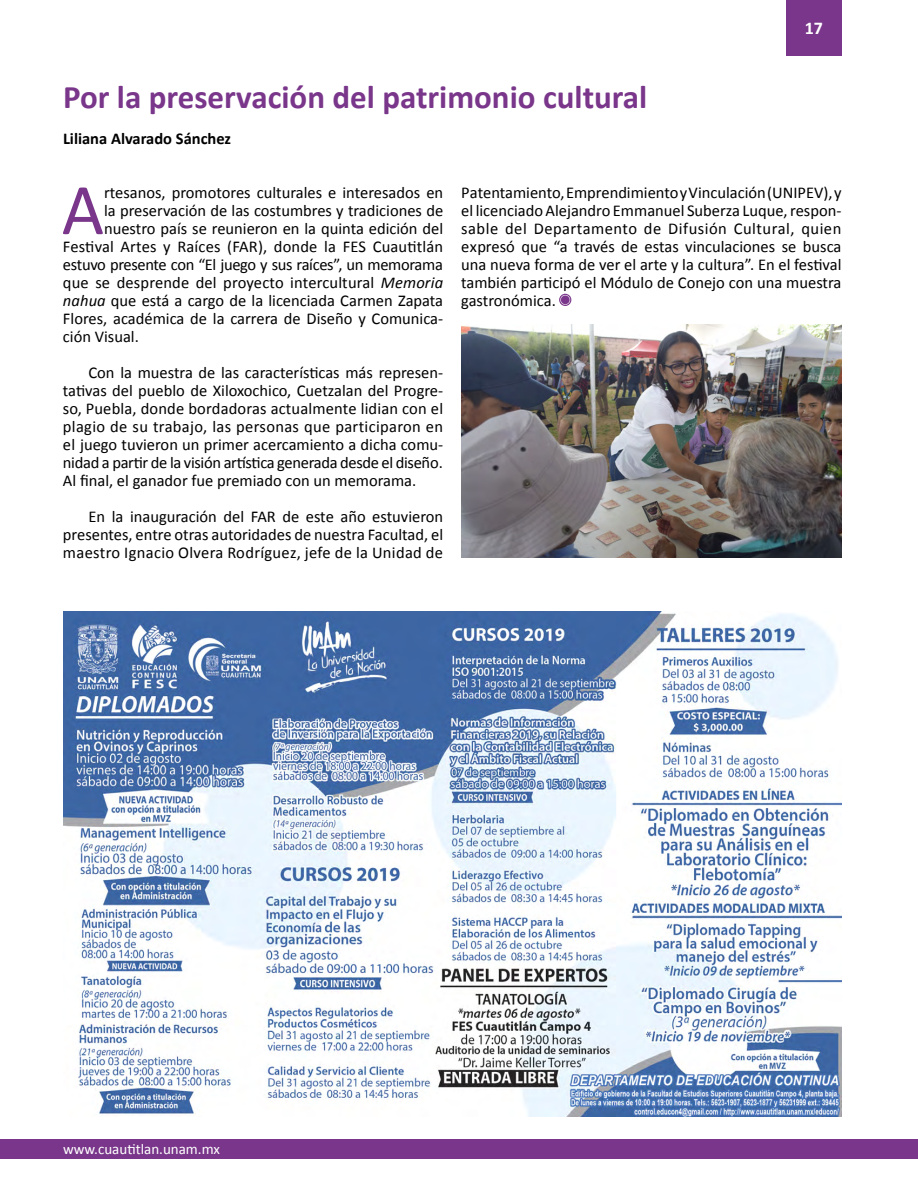
<style>
.page{position:relative;width:918px;height:1188px;background:#fff}
.page>*{position:absolute;margin:0;border:0;box-sizing:border-box;transform-origin:0 0}
.t1{font:73.2px "Calibri";color:#79368a}
.t2{font:700 33px "Calibri";color:#79368a}
.t3{font:700 18px "Calibri";color:#fff}
.t4{font:16.5px/18px "Calibri";color:#000;text-align:justify}
.t5{font:16.5px "Calibri";letter-spacing:-.02em;color:#000}
.t6{font:700 16.5px "Calibri";color:#000}
.t7{font:15px "Calibri";color:#fff}
.s1{font-style:italic}
</style>
<div class="page">
<div style="left:786px;top:0;width:55px;height:55px;background:#79368a"></div>
<div style="left:0;top:1139px;width:918px;height:19px;background:#79368a"></div>
<img style="left:63px;top:612px;width:778px;height:504px">
<img style="left:461px;top:324px;width:380px;height:234px">
<svg style="left:559px;top:294px;width:12px;height:12px"></svg>
<h2 class="t2" style="left:63px;top:76px;width:586px">Por la preservación del patrimonio cultural</h2>
<p class="t6" style="left:63px;top:128px;width:170px">Liliana Alvarado Sánchez</p>
<p class="t3" style="left:805px;top:16px;width:20px">17</p>
<h1 class="t1" style="left:62px;top:163px;width:44px">A</h1>
<p class="t4" style="left:104px;top:184px;width:341px">rtesanos, promotores culturales e interesados en</p>
<p class="t4" style="left:104px;top:202px;width:341px">la preservación de las costumbres y tradiciones de</p>
<p class="t4" style="left:104px;top:220px;width:341px">nuestro país se reunieron en la quinta edición del</p>
<p class="t4" style="left:63px;top:238px;width:382px">Festival Artes y Raíces (FAR), donde la FES Cuautitlán</p>
<p class="t5" style="left:63px;top:254px;width:382px">estuvo presente con “El juego y sus raíces”, un memorama</p>
<p class="t4" style="left:63px;top:274px;width:382px">que se desprende del proyecto intercultural <span class="s1">Memoria</span></p>
<p class="t4" style="left:63px;top:292px;width:382px"><span class="s1">nahua</span> que está a cargo de la licenciada Carmen Zapata</p>
<p class="t4" style="left:63px;top:310px;width:382px">Flores, académica de la carrera de Diseño y Comunica-</p>
<p class="t4" style="left:63px;top:328px;width:77px">ción Visual.</p>
<p class="t4" style="left:63px;top:364px;width:382px;text-indent:26px">Con la muestra de las características más represen&shy;tativas del pueblo de Xiloxochico, Cuetzalan del Progre&shy;so, Puebla, donde bordadoras actualmente lidian con el plagio de su trabajo, las personas que participaron en el juego tuvieron un primer acercamiento a dicha comu&shy;nidad a partir de la visión artística generada desde el diseño.<br>Al final, el ganador fue premiado con un memorama.</p>
<p class="t4" style="left:63px;top:508px;width:382px;text-indent:26px">En la inauguración del FAR de este año estuvieron presentes, entre otras autoridades de nuestra Facultad, el maestro Ignacio Olvera Rodríguez, jefe de la Unidad de</p>
<p class="t4" style="left:461px;top:184px;width:382px">Patentamiento, Emprendimiento y Vinculación (UNIPEV), y el licenciado Alejandro Emmanuel Suberza Luque, respon&shy;sable del Departamento de Difusión Cultural, quien expresó que “a través de estas vinculaciones se busca una nueva forma de ver el arte y la cultura”. En el festival también participó el Módulo de Conejo con una muestra gastronómica.</p>
<p class="t7" style="left:63px;top:1140px;width:159px">www.cuautitlan.unam.mx</p>
</div>
